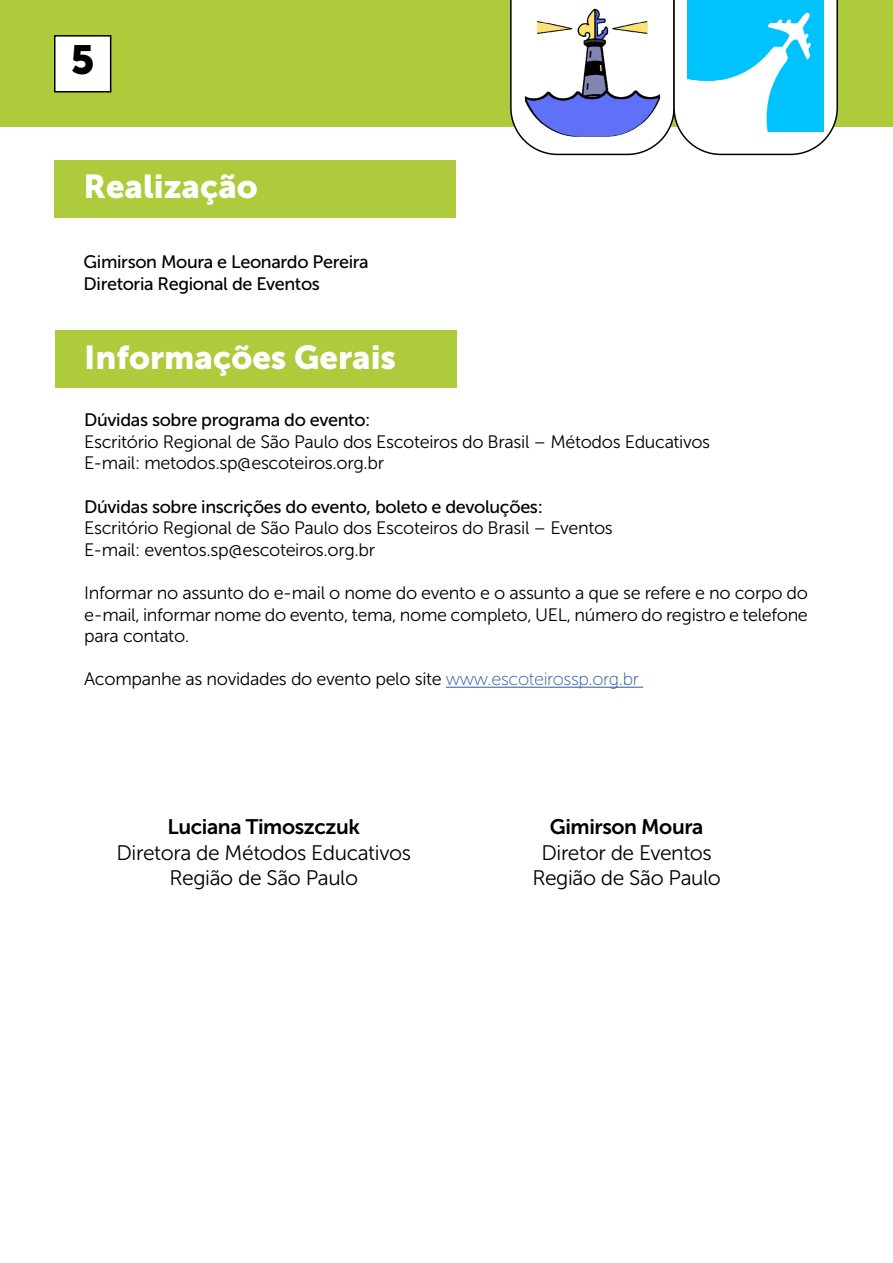
<style>
.page{position:relative;width:893px;height:1263px;background:#fff}
.page>*{position:absolute;margin:0;border:0;box-sizing:border-box;transform-origin:0 0}
.t1{font:40.5px "Museo Sans 900";color:#000}
.t2{font:33px "Museo Sans 900";color:#fff}
.t3{font:21px/25.2px "Museo Sans 300";letter-spacing:-.02em;color:#000;text-align:center}
.t4{font:21px "Museo Sans 700";letter-spacing:-.02em;color:#000}
.t5{font:18px/21.6px "Museo Sans 300";letter-spacing:-.02em;color:#000}
.t6{font:18px/21.6px "Museo Sans 500";letter-spacing:-.02em;color:#000}
.s1{font-family:"Museo Sans 100";color:#275b9b}
</style>
<div class="page">
<div style="left:0;top:0;width:893px;height:127px;background:#adcb3b"></div>
<div style="left:55px;top:36px;width:56px;height:56px;background:#fff"></div>
<div style="left:54px;top:35px;width:57px;height:57px;border:2px solid #000"></div>
<hr style="left:446px;top:687px;width:197px;height:1px;background:#275b9b">
<div style="left:55px;top:331px;width:401px;height:57px;background:#adcb3b"></div>
<div style="left:54px;top:160px;width:402px;height:57px;background:#adcb3b"></div>
<svg style="left:510px;top:0;width:328px;height:155px"></svg>
<img style="left:687px;top:0;width:137px;height:132px">
<h1 class="t1" style="left:71px;top:37px;width:25px">5</h1>
<h2 class="t2" style="left:84px;top:168px;width:176px">Realização</h2>
<p class="t6" style="left:84px;top:251px;width:287px">Gimirson Moura e Leonardo Pereira<br>Diretoria Regional de Eventos</p>
<h2 class="t2" style="left:84px;top:339px;width:313px">Informações Gerais</h2>
<p class="t6" style="left:84px;top:409px;width:288px">Dúvidas sobre programa do evento:</p>
<p class="t5" style="left:84px;top:431px;width:627px">Escritório Regional de São Paulo dos Escoteiros do Brasil – Métodos Educativos<br>E-mail: metodos.sp@escoteiros.org.br</p>
<p class="t6" style="left:84px;top:496px;width:460px">Dúvidas sobre inscrições do evento, boleto e devoluções:</p>
<p class="t5" style="left:84px;top:517px;width:530px">Escritório Regional de São Paulo dos Escoteiros do Brasil – Eventos<br>E-mail: eventos.sp@escoteiros.org.br</p>
<p class="t5" style="left:84px;top:582px;width:725px;text-align:justify">Informar no assunto do e-mail o nome do evento e o assunto a que se refere e no corpo do e-mail, informar nome do evento, tema, nome completo, UEL, número do registro e telefone para contato.</p>
<p class="t5" style="left:84px;top:668px;width:556px">Acompanhe as novidades do evento pelo site <span class="s1">www.escoteirossp.org.br</span></p>
<p class="t4" style="left:168px;top:815px;width:194px">Luciana Timoszczuk</p>
<p class="t3" style="left:117px;top:840px;width:296px">Diretora de Métodos Educativos<br>Região de São Paulo</p>
<p class="t4" style="left:550px;top:815px;width:155px">Gimirson Moura</p>
<p class="t3" style="left:532px;top:840px;width:190px">Diretor de Eventos<br>Região de São Paulo</p>
</div>
